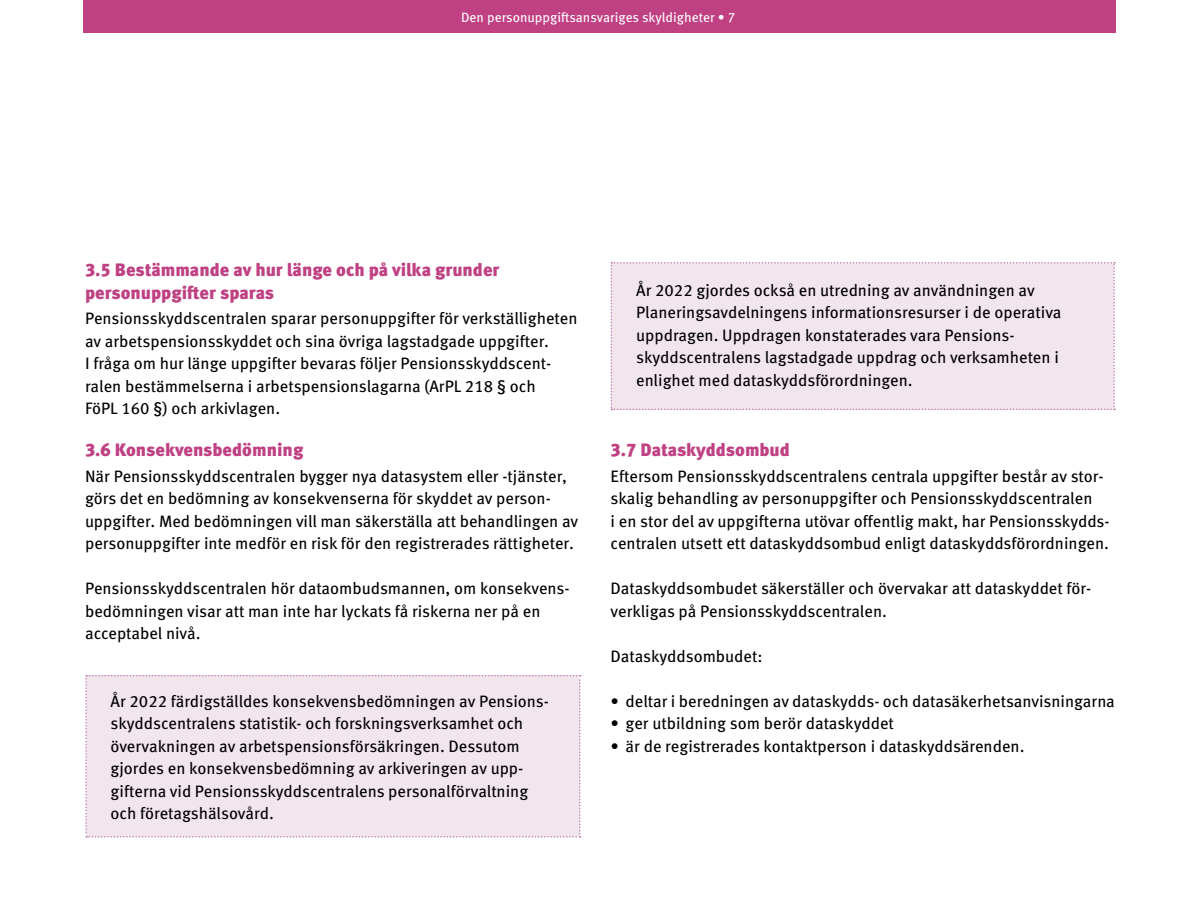
<style>
.page{position:relative;width:1200px;height:900px;background:#fff}
.page>*{position:absolute;margin:0;border:0;box-sizing:border-box;transform-origin:0 0}
.H2_pinkki{font:900 18px/22.5px "Meta Pro";color:#c04183}
.Leipä{font:16.5px/22.5px "Meta Pro";color:#000}
._3__Leipä{font:16.5px/22.5px "Meta Pro";color:#000}
.t1{font:13.5px "Meta Pro";color:#fff}
</style>
<div class="page">
<div style="left:85px;top:675px;width:496px;height:163px;background:#f1e5ee"></div>
<div style="left:84px;top:0;width:1032px;height:32px;background:#c04183"></div>
<div style="left:611px;top:262px;width:504px;height:148px;background:#f1e5ee"></div>
<p class="t1" style="left:461px;top:7px;width:276px">Den personuppgiftsansvariges skyldigheter • 7</p>
<h2 class="H2_pinkki" style="left:85px;top:258px;width:416px">3.5 Bestämmande av hur länge och på vilka grunder personuppgifter sparas</h2>
<p class="Leipä" style="left:85px;top:306px;width:494px">Pensionsskyddscentralen sparar personuppgifter för verkställigheten av arbetspensionsskyddet och sina övriga lagstadgade uppgifter.<br>I fråga om hur länge uppgifter bevaras följer Pensionsskyddscent&shy;ralen bestämmelserna i arbetspensionslagarna (ArPL 218 § och<br>FöPL 160 §) och arkivlagen.</p>
<h2 class="H2_pinkki" style="left:85px;top:438px;width:220px">3.6 Konsekvensbedömning</h2>
<p class="Leipä" style="left:85px;top:463px;width:495px">När Pensionsskyddscentralen bygger nya datasystem eller -tjänster, görs det en bedömning av konsekvenserna för skyddet av person&shy;uppgifter. Med bedömningen vill man säkerställa att behandlingen av personuppgifter inte medför en risk för den registrerades rättigheter.</p>
<p class="Leipä" style="left:85px;top:576px;width:484px">Pensionsskyddscentralen hör dataombudsmannen, om konsekvens&shy;bedömningen visar att man inte har lyckats få riskerna ner på en acceptabel nivå.</p>
<p class="_3__Leipä" style="left:111px;top:688px;width:438px">År 2022 färdigställdes konsekvensbedömningen av Pensions&shy;skyddscentralens statistik- och forskningsverksamhet och övervakningen av arbetspensionsförsäkringen. Dessutom gjordes en konsekvensbedömning av arkiveringen av upp&shy;gifterna vid Pensionsskyddscentralens personalförvaltning och företagshälsovård.</p>
<p class="_3__Leipä" style="left:636px;top:277px;width:427px">År 2022 gjordes också en utredning av användningen av Planeringsavdelningens informationsresurser i de operativa uppdragen. Uppdragen konstaterades vara Pensions&shy;skyddscentralens lagstadgade uppdrag och verksamheten i enlighet med dataskyddsförordningen.</p>
<h2 class="H2_pinkki" style="left:611px;top:438px;width:181px">3.7 Dataskyddsombud</h2>
<p class="Leipä" style="left:611px;top:463px;width:500px">Eftersom Pensionsskyddscentralens centrala uppgifter består av stor&shy;skalig behandling av personuppgifter och Pensionsskyddscentralen<br>i en stor del av uppgifterna utövar offentlig makt, har Pensionsskydds&shy;centralen utsett ett dataskyddsombud enligt dataskyddsförordningen.</p>
<p class="Leipä" style="left:611px;top:576px;width:482px">Dataskyddsombudet säkerställer och övervakar att dataskyddet för&shy;verkligas på Pensionsskyddscentralen.</p>
<p class="Leipä" style="left:611px;top:643px;width:154px">Dataskyddsombudet:</p>
<p class="_3__Leipä" style="left:611px;top:688px;width:506px">• deltar i beredningen av dataskydds- och datasäkerhetsanvisningarna</p>
<p class="_3__Leipä" style="left:611px;top:711px;width:285px">• ger utbildning som berör dataskyddet</p>
<p class="_3__Leipä" style="left:611px;top:733px;width:415px">• är de registrerades kontaktperson i dataskyddsärenden.</p>
</div>
